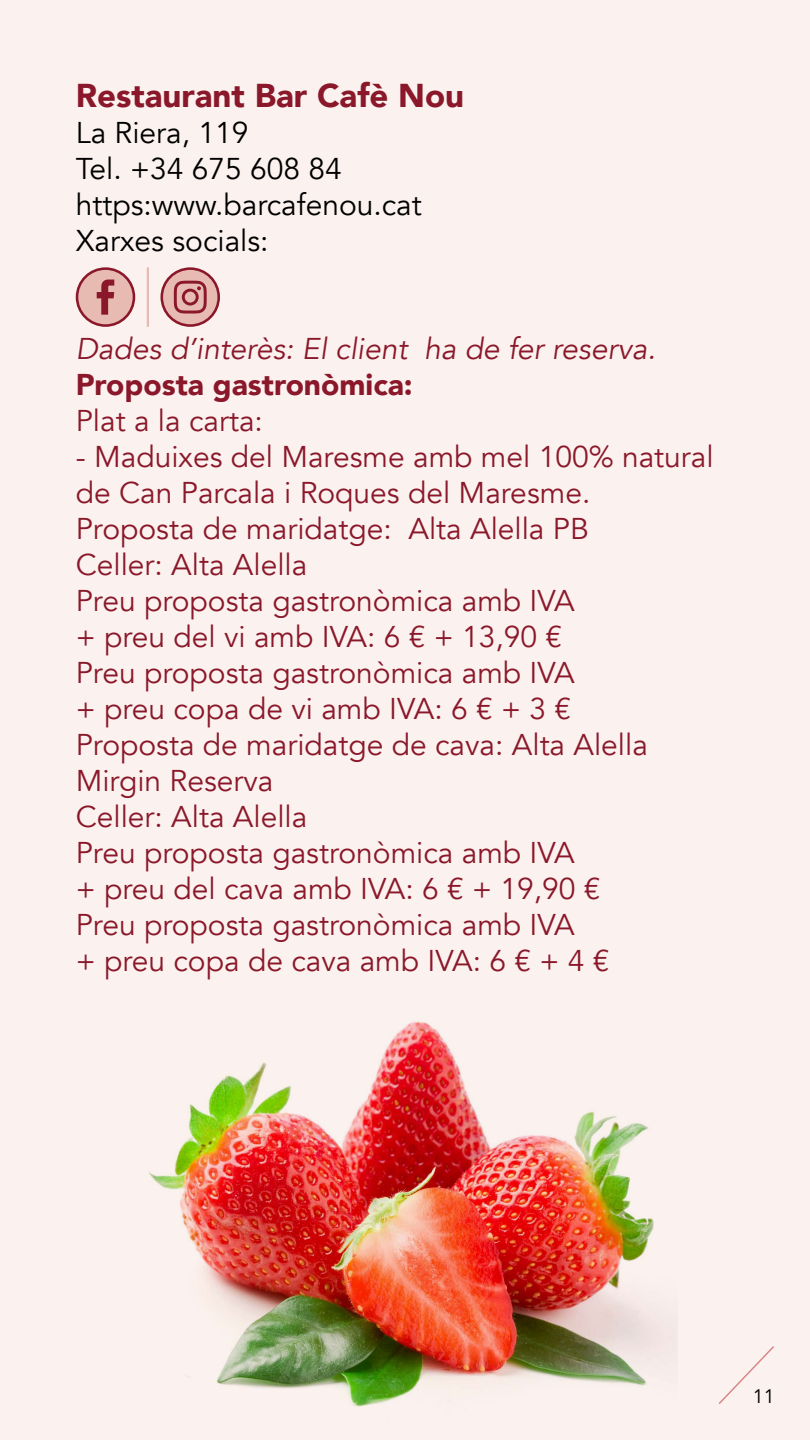
<style>
.page{position:relative;width:810px;height:1440px;background:#fbf2ef}
.page>*{position:absolute;margin:0;border:0;box-sizing:border-box;transform-origin:0 0}
.t1{font:900 33px "Avenir";color:#8a182a}
.t2{font:30px/36px "Avenir";color:#8a182a}
.t3{font:30px/36px "Avenir";color:#000}
.t4{font:italic 30px "Avenir";color:#8a182a}
.t5{font:900 30px "Avenir";color:#8a182a}
.t6{font:19.5px "Avenir";color:#000}
</style>
<div class="page">
<svg style="left:162px;top:269px;width:57px;height:57px"></svg>
<div style="left:160px;top:267px;width:60px;height:60px;border:3px solid #8a182a;border-radius:50%"></div>
<svg style="left:174px;top:281px;width:33px;height:33px"></svg>
<div style="left:77px;top:269px;width:57px;height:57px;background:#e8bbb2;border-radius:50%"></div>
<div style="left:76px;top:267px;width:59px;height:60px;border:3px solid #8a182a;border-radius:50%"></div>
<svg style="left:97px;top:280px;width:17px;height:35px"></svg>
<hr style="left:147px;top:267px;width:2px;height:60px;background:#e8bbb2">
<img style="left:149px;top:1021px;width:524px;height:386px">
<svg style="left:718px;top:1346px;width:56px;height:58px"></svg>
<p class="t1" style="left:76px;top:67px;width:390px">Restaurant Bar Cafè Nou</p>
<p class="t3" style="left:76px;top:115px;width:348px">La Riera, 119<br>Tel. +34 675 608 84 https:www.barcafenou.cat<br>Xarxes socials:</p>
<p class="t4" style="left:76px;top:331px;width:582px">Dades d’interès: El client ha de fer reserva.</p>
<p class="t5" style="left:76px;top:359px;width:339px">Proposta gastronòmica:</p>
<p class="t2" style="left:76px;top:403px;width:189px">Plat a la carta:</p>
<p class="t2" style="left:76px;top:439px;width:639px">- Maduixes del Maresme amb mel 100% natural de Can Parcala i Roques del Maresme.<br>Proposta de maridatge: Alta Alella PB<br>Celler: Alta Alella<br>Preu proposta gastronòmica amb IVA<br>+ preu del vi amb IVA: 6 € + 13,90 €<br>Preu proposta gastronòmica amb IVA<br>+ preu copa de vi amb IVA: 6 € + 3 €<br>Proposta de maridatge de cava: Alta Alella<br>Mirgin Reserva<br>Celler: Alta Alella<br>Preu proposta gastronòmica amb IVA<br>+ preu del cava amb IVA: 6 € + 19,90 €<br>Preu proposta gastronòmica amb IVA<br>+ preu copa de cava amb IVA: 6 € + 4 €</p>
<p class="t6" style="left:753px;top:1384px;width:24px">11</p>
</div>
